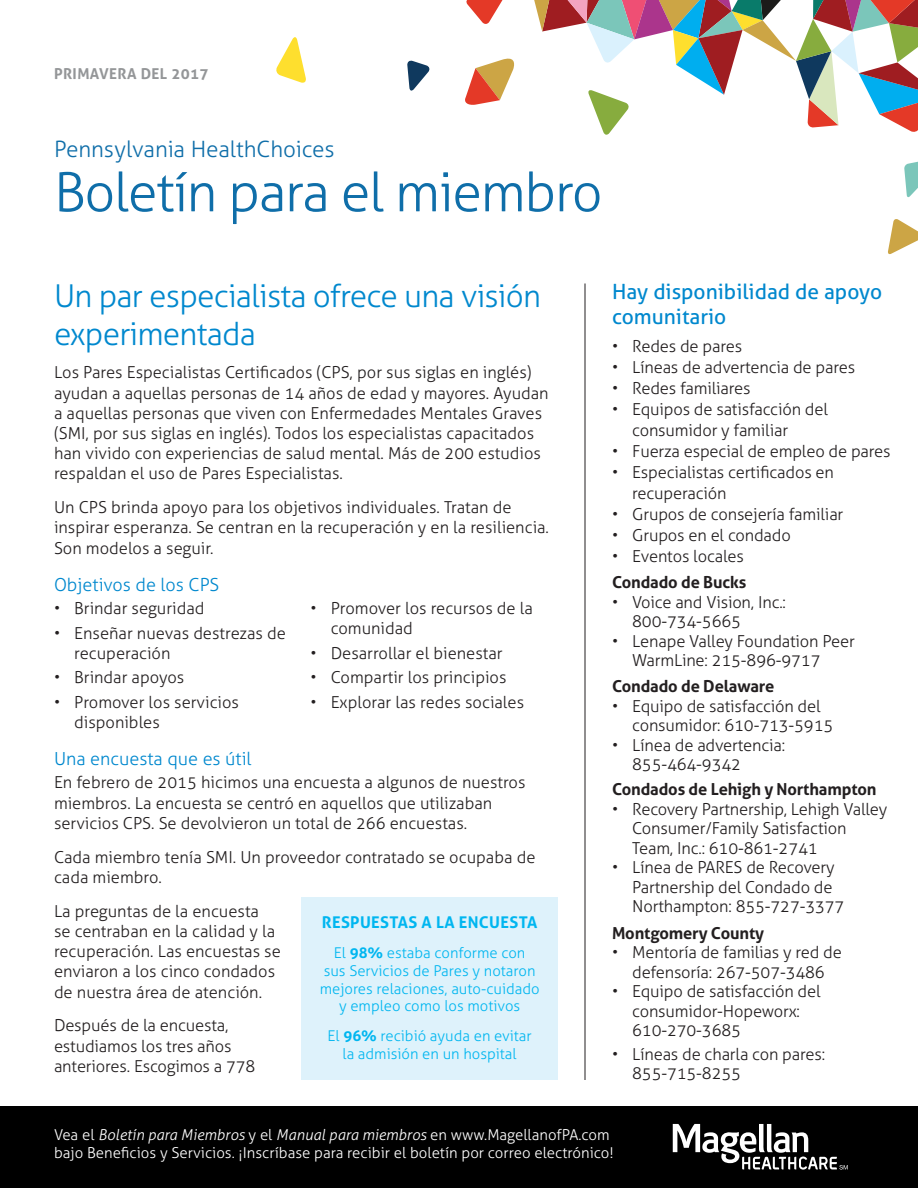
<style>
.page{position:relative;width:918px;height:1188px;background:#fff}
.page>*{position:absolute;margin:0;border:0;box-sizing:border-box;transform-origin:0 0}
.t1{font:300 54px "Aller";letter-spacing:-.025em;color:#0f6ea9}
.t2{font:300 31.5px/37.8px "Aller";letter-spacing:-.025em;color:#0088ce}
.t3{font:300 22.5px "Aller";letter-spacing:-.005em;color:#0f6ea9}
.t4{font:21px/25.2px "Aller";color:#0088ce}
.t5{font:300 18px "Aller";color:#0088ce}
.t6{font:300 16.5px/20.2px "Aller";color:#231f20}
.t7{font:700 16.5px "Aller";letter-spacing:-.01em;color:#231f20}
.t8{font:700 16.2px "Aller";letter-spacing:.02em;color:#00b6f0}
.t9{font:300 15px/18px "Aller";color:#fff}
.t10{font:700 15px "Aller";letter-spacing:.025em;color:#949698}
.t11{font:300 14.85px/17.9px "Aller";color:#00b6f0;text-align:center}
.s1{font-weight:700}
.s2{font-style:italic}
</style>
<div class="page">
<svg style="left:888px;top:219px;width:30px;height:36px"></svg>
<svg style="left:904px;top:161px;width:14px;height:37px"></svg>
<svg style="left:466px;top:0;width:37px;height:24px"></svg>
<svg style="left:407px;top:60px;width:23px;height:31px"></svg>
<svg style="left:534px;top:0;width:384px;height:135px"></svg>
<svg style="left:465px;top:58px;width:50px;height:47px"></svg>
<svg style="left:276px;top:37px;width:30px;height:46px"></svg>
<div style="left:0;top:1106px;width:918px;height:82px;background:#000"></div>
<svg style="left:673px;top:1124px;width:175px;height:46px"></svg>
<hr style="left:585px;top:284px;width:1px;height:796px;background:#231f20">
<div style="left:302px;top:898px;width:256px;height:182px;background:#def2fb"></div>
<p class="t10" style="left:54px;top:64px;width:156px">PRIMAVERA DEL 2017</p>
<h3 class="t3" style="left:54px;top:136px;width:282px">Pennsylvania HealthChoices</h3>
<h1 class="t1" style="left:54px;top:160px;width:550px">Boletín para el miembro</h1>
<h2 class="t2" style="left:54px;top:277px;width:489px">Un par especialista ofrece una visión experimentada</h2>
<p class="t6" style="left:54px;top:362px;width:496px">Los Pares Especialistas Certificados (CPS, por sus siglas en inglés) ayudan a aquellas personas de 14 años de edad y mayores. Ayudan a aquellas personas que viven con Enfermedades Mentales Graves (SMI, por sus siglas en inglés). Todos los especialistas capacitados han vivido con experiencias de salud mental. Más de 200 estudios respaldan el uso de Pares Especialistas.</p>
<p class="t6" style="left:54px;top:497px;width:497px">Un CPS brinda apoyo para los objetivos individuales. Tratan de inspirar esperanza. Se centran en la recuperación y en la resiliencia.<br>Son modelos a seguir.</p>
<p class="t5" style="left:54px;top:574px;width:167px">Objetivos de los CPS</p>
<p class="t6" style="left:54px;top:598px;width:152px">• Brindar seguridad</p>
<p class="t6" style="left:74px;top:623px;width:213px;text-indent:-20px">• Enseñar nuevas destrezas de recuperación</p>
<p class="t6" style="left:54px;top:667px;width:132px">• Brindar apoyos</p>
<p class="t6" style="left:74px;top:692px;width:166px;text-indent:-20px">• Promover los servicios disponibles</p>
<p class="t6" style="left:331px;top:598px;width:204px;text-indent:-20px">• Promover los recursos de la comunidad</p>
<p class="t6" style="left:310px;top:643px;width:194px">• Desarrollar el bienestar</p>
<p class="t6" style="left:310px;top:667px;width:198px">• Compartir los principios</p>
<p class="t6" style="left:310px;top:692px;width:215px">• Explorar las redes sociales</p>
<p class="t5" style="left:54px;top:748px;width:199px">Una encuesta que es útil</p>
<p class="t6" style="left:54px;top:773px;width:473px">En febrero de 2015 hicimos una encuesta a algunos de nuestros miembros. La encuesta se centró en aquellos que utilizaban servicios CPS. Se devolvieron un total de 266 encuestas.</p>
<p class="t6" style="left:54px;top:847px;width:483px">Cada miembro tenía SMI. Un proveedor contratado se ocupaba de cada miembro.</p>
<p class="t6" style="left:54px;top:901px;width:228px">La preguntas de la encuesta<br>se centraban en la calidad y la recuperación. Las encuestas se enviaron a los cinco condados de nuestra área de atención.</p>
<p class="t6" style="left:54px;top:1015px;width:203px">Después de la encuesta, estudiamos los tres años anteriores. Escogimos a 778</p>
<p class="t8" style="left:322px;top:912px;width:217px">RESPUESTAS A LA ENCUESTA</p>
<p class="t11" style="left:320px;top:944px;width:221px">El <span class="s1">98%</span> estaba conforme con<br>sus Servicios de Pares y notaron mejores relaciones, auto-cuidado y empleo como los motivos</p>
<p class="t11" style="left:328px;top:1027px;width:206px">El <span class="s1">96%</span> recibió ayuda en evitar la admisión en un hospital</p>
<p class="t4" style="left:612px;top:279px;width:272px">Hay disponibilidad de apoyo comunitario</p>
<p class="t6" style="left:612px;top:336px;width:132px">• Redes de pares</p>
<p class="t6" style="left:612px;top:357px;width:245px">• Líneas de advertencia de pares</p>
<p class="t6" style="left:612px;top:378px;width:140px">• Redes familiares</p>
<p class="t6" style="left:632px;top:399px;width:197px;line-height:21px;text-indent:-20px">• Equipos de satisfacción del consumidor y familiar</p>
<p class="t6" style="left:612px;top:441px;width:280px">• Fuerza especial de empleo de pares</p>
<p class="t6" style="left:632px;top:462px;width:203px;line-height:21px;text-indent:-20px">• Especialistas certificados en recuperación</p>
<p class="t6" style="left:612px;top:504px;width:233px">• Grupos de consejería familiar</p>
<p class="t6" style="left:612px;top:525px;width:180px">• Grupos en el condado</p>
<p class="t6" style="left:612px;top:546px;width:133px">• Eventos locales</p>
<p class="t7" style="left:612px;top:572px;width:136px">Condado de Bucks</p>
<p class="t6" style="left:632px;top:592px;width:155px;line-height:19.5px;text-indent:-20px">• Voice and Vision, Inc.:<br>800-734-5665</p>
<p class="t6" style="left:632px;top:631px;width:224px;line-height:19.5px;text-indent:-20px">• Lenape Valley Foundation Peer<br>WarmLine: 215-896-9717</p>
<p class="t7" style="left:612px;top:676px;width:164px">Condado de Delaware</p>
<p class="t6" style="left:632px;top:696px;width:203px;line-height:19.5px;text-indent:-20px">• Equipo de satisfacción del consumidor: 610-713-5915</p>
<p class="t6" style="left:632px;top:735px;width:155px;line-height:19.5px;text-indent:-20px">• Línea de advertencia:<br>855-464-9342</p>
<p class="t7" style="left:612px;top:779px;width:266px">Condados de Lehigh y Northampton</p>
<p class="t6" style="left:632px;top:799px;width:256px;line-height:19.5px;text-indent:-20px">• Recovery Partnership, Lehigh Valley<br>Consumer/Family Satisfaction<br>Team, Inc.: 610-861-2741</p>
<p class="t6" style="left:632px;top:858px;width:214px;line-height:19.5px;text-indent:-20px">• Línea de PARES de Recovery<br>Partnership del Condado de<br>Northampton: 855-727-3377</p>
<p class="t7" style="left:612px;top:922px;width:154px">Montgomery County</p>
<p class="t6" style="left:612px;top:942px;width:231px;line-height:19.5px;text-align:center">• Mentoría de familias y red de defensoría: 267-507-3486</p>
<p class="t6" style="left:632px;top:981px;width:190px;line-height:19.5px;text-indent:-20px">• Equipo de satisfacción del consumidor-Hopeworx:<br>610-270-3685</p>
<p class="t6" style="left:632px;top:1044px;width:194px;line-height:19.5px;text-indent:-20px">• Líneas de charla con pares:<br>855-715-8255</p>
<p class="t9" style="left:54px;top:1125px;width:561px">Vea el <span class="s2">Boletín para Miembros</span> y el <span class="s2">Manual para miembros</span> en www.MagellanofPA.com bajo Beneficios y Servicios. ¡Inscríbase para recibir el boletín por correo electrónico!</p>
</div>
